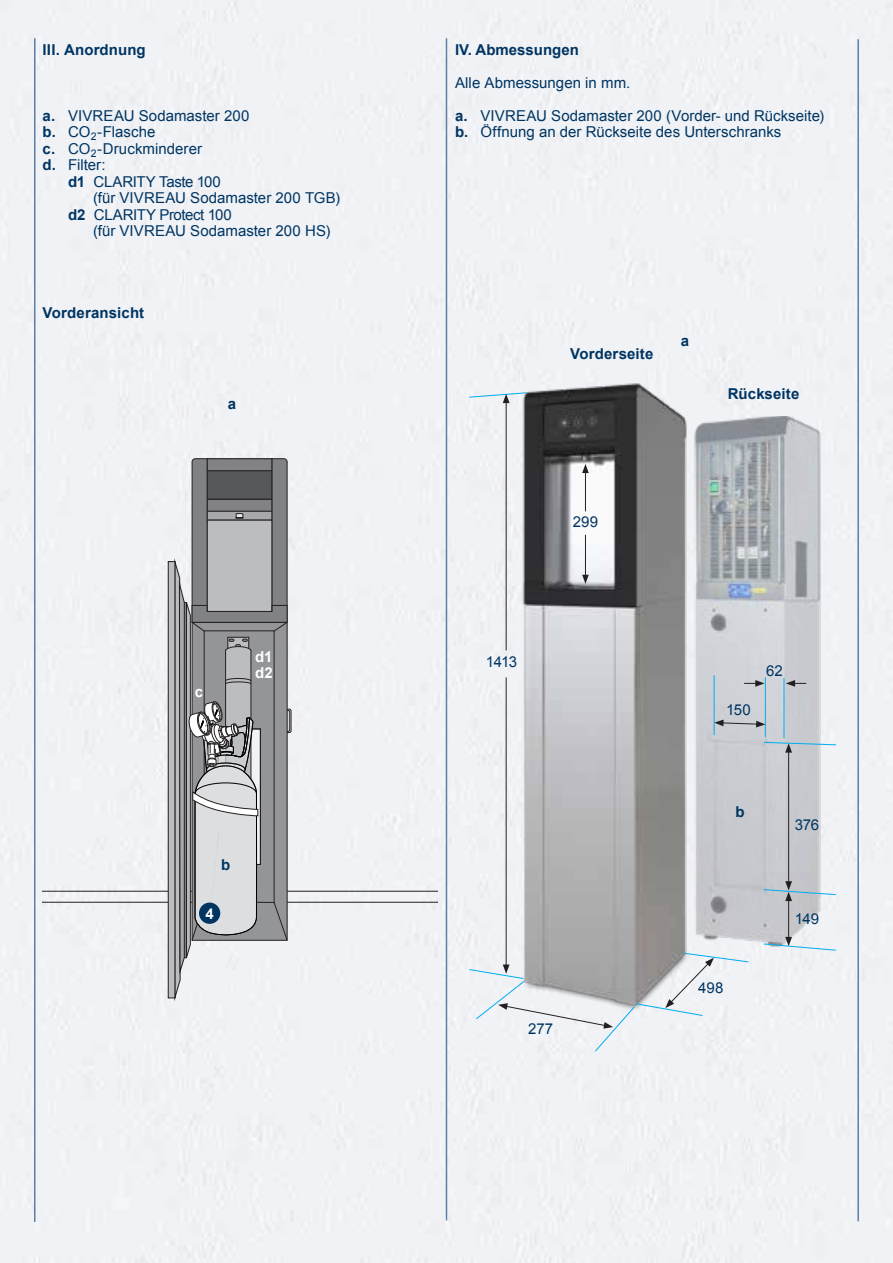
<style>
.page{position:relative;width:893px;height:1263px;background:#f0f2f6}
.page>*{position:absolute;margin:0;border:0;box-sizing:border-box;transform-origin:0 0}
.t1{font:15px/16.5px "Arial";letter-spacing:.005em;color:#003562}
.t2{font:700 15px "Arial";letter-spacing:.005em;color:#003562}
.t3{font:15px "Arial";letter-spacing:-.025em;color:#003562}
.t4{font:15px "Arial";letter-spacing:-.03em;color:#003562}
.t5{font:700 15px/16.5px "Arial";color:#fff}
.s1{font-weight:700}
</style>
<div class="page">
<hr style="left:857px;top:39px;width:2px;height:1182px;background:#5e7fa5">
<hr style="left:34px;top:38px;width:2px;height:1184px;background:#5e7fa5">
<hr style="left:446px;top:38px;width:1px;height:1182px;background:#5e7fa5">
<hr style="left:43px;top:891px;width:395px;height:1px;background:#231f20">
<hr style="left:43px;top:902px;width:395px;height:1px;background:#231f20">
<div style="left:168px;top:562px;width:7px;height:436px;background:#bcbdc0"></div>
<div style="left:168px;top:561px;width:7px;height:437px;border:1px solid #231f20"></div>
<svg style="left:174px;top:458px;width:117px;height:546px"></svg>
<div style="left:199px;top:902px;width:21px;height:22px;background:#003562;border-radius:50%"></div>
<img style="left:504px;top:378px;width:185px;height:575px">
<hr style="left:585px;top:471px;width:1px;height:40px;background:#231f20">
<svg style="left:582px;top:464px;width:7px;height:9px"></svg>
<img style="left:692px;top:417px;width:148px;height:538px">
<hr style="left:585px;top:535px;width:1px;height:42px;background:#231f20">
<svg style="left:582px;top:575px;width:7px;height:9px"></svg>
<hr style="left:506px;top:401px;width:1px;height:249px;background:#231f20">
<svg style="left:469px;top:392px;width:58px;height:11px"></svg>
<hr style="left:506px;top:677px;width:1px;height:290px;background:#231f20">
<svg style="left:469px;top:953px;width:280px;height:99px"></svg>
<hr style="left:714px;top:675px;width:1px;height:60px;background:#00aeef">
<hr style="left:765px;top:677px;width:1px;height:60px;background:#00aeef">
<hr style="left:784px;top:678px;width:1px;height:60px;background:#00aeef">
<svg style="left:714px;top:719px;width:51px;height:8px"></svg>
<svg style="left:786px;top:680px;width:20px;height:7px"></svg>
<svg style="left:744px;top:680px;width:21px;height:7px"></svg>
<hr style="left:788px;top:750px;width:1px;height:134px;background:#231f20">
<svg style="left:763px;top:742px;width:74px;height:11px"></svg>
<hr style="left:788px;top:899px;width:1px;height:40px;background:#231f20">
<svg style="left:763px;top:937px;width:73px;height:14px"></svg>
<svg style="left:763px;top:881px;width:73px;height:20px"></svg>
<p class="t2" style="left:43px;top:39px;width:105px">III. Anordnung</p>
<p class="t1" style="left:43px;top:107px;width:208px"><span class="s1">a.</span> VIVREAU Sodamaster 200</p>
<p class="t1" style="left:43px;top:124px;width:114px"><span class="s1">b.</span> CO<sub>2</sub>-Flasche</p>
<p class="t1" style="left:43px;top:140px;width:161px"><span class="s1">c.</span> CO<sub>2</sub>-Druckminderer</p>
<p class="t1" style="left:43px;top:157px;width:65px"><span class="s1">d.</span> Filter:</p>
<p class="t4" style="left:68px;top:172px;width:154px"><span class="s1">d1</span> CLARITY Taste 100</p>
<p class="t1" style="left:93px;top:190px;width:249px">(für VIVREAU Sodamaster 200 TGB)</p>
<p class="t3" style="left:68px;top:205px;width:165px"><span class="s1">d2</span> CLARITY Protect 100</p>
<p class="t1" style="left:93px;top:223px;width:239px">(für VIVREAU Sodamaster 200 HS)</p>
<p class="t2" style="left:43px;top:303px;width:103px">Vorderansicht</p>
<p class="t2" style="left:228px;top:393px;width:10px">a</p>
<p class="t5" style="left:195px;top:684px;width:10px">c</p>
<p class="t5" style="left:255px;top:648px;width:19px">d1 d2</p>
<p class="t2" style="left:221px;top:854px;width:11px">b</p>
<p class="t5" style="left:205px;top:905px;width:10px">4</p>
<p class="t2" style="left:455px;top:39px;width:125px">IV. Abmessungen</p>
<p class="t1" style="left:455px;top:74px;width:177px">Alle Abmessungen in mm.</p>
<p class="t1" style="left:455px;top:107px;width:371px"><span class="s1">a.</span> VIVREAU Sodamaster 200 (Vorder- und Rückseite) <span class="s1">b.</span> Öffnung an der Rückseite des Unterschranks</p>
<p class="t2" style="left:570px;top:343px;width:85px">Vorderseite</p>
<p class="t2" style="left:681px;top:331px;width:10px">a</p>
<p class="t2" style="left:728px;top:384px;width:73px">Rückseite</p>
<p class="t1" style="left:573px;top:513px;width:27px">299</p>
<p class="t1" style="left:486px;top:653px;width:33px">1413</p>
<p class="t1" style="left:528px;top:1021px;width:27px">277</p>
<p class="t1" style="left:726px;top:702px;width:26px">150</p>
<p class="t1" style="left:766px;top:663px;width:18px">62</p>
<p class="t2" style="left:736px;top:801px;width:11px">b</p>
<p class="t1" style="left:698px;top:980px;width:27px">498</p>
<p class="t1" style="left:795px;top:816px;width:26px">376</p>
<p class="t1" style="left:795px;top:911px;width:26px">149</p>
</div>
